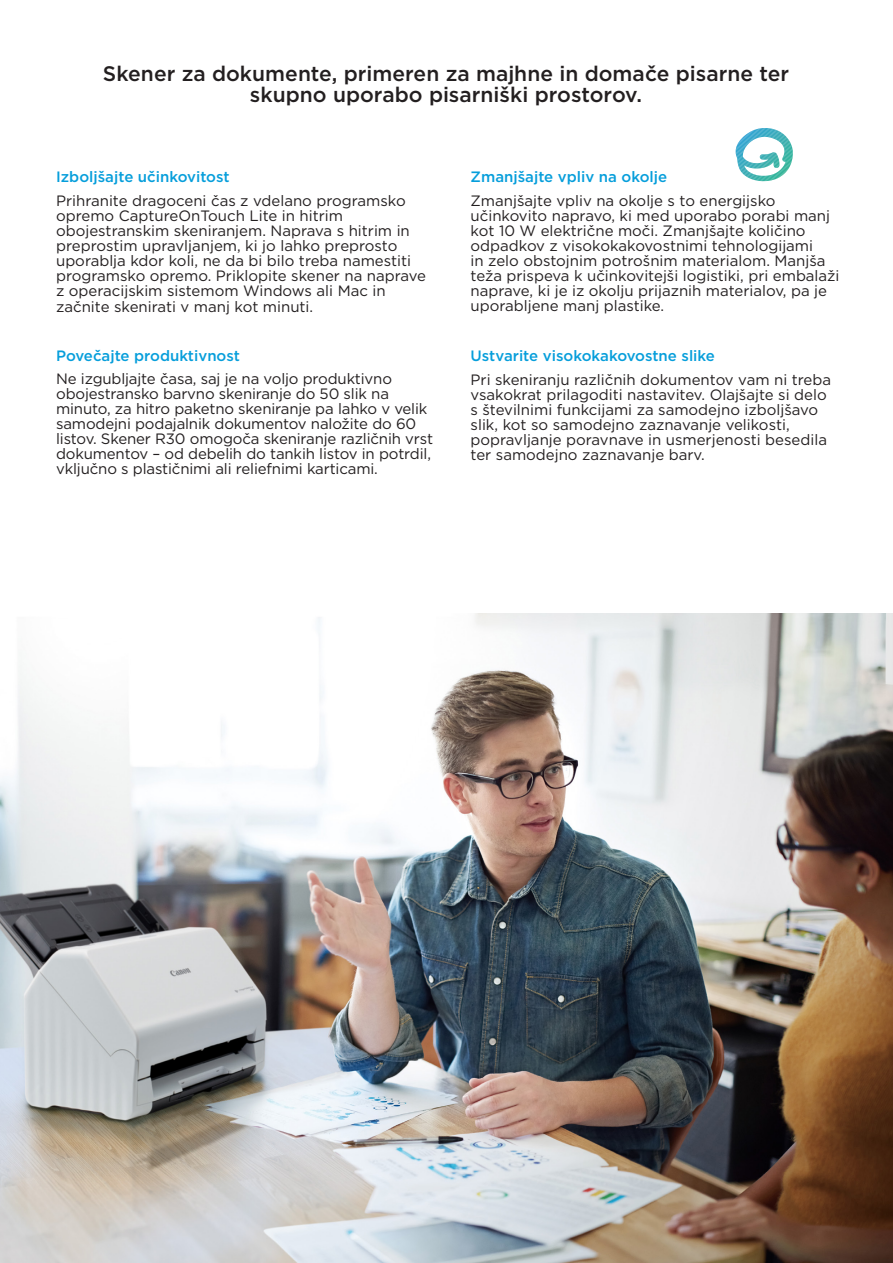
<style>
.page{position:relative;width:893px;height:1263px;background:#fff}
.page>*{position:absolute;margin:0;border:0;box-sizing:border-box;transform-origin:0 0}
.C_-_Head{font:500 21px/21px "Gotham";color:#231f20;text-align:center}
.SUBHEAD{font:15px/15px "Gotham";color:#231f20}
.BODY_BULLETS{font:15px/15px "Gotham";letter-spacing:-.01em;color:#231f20}
.BODY_BULLETS-2{font:500 15px "Gotham";color:#069edb}
.SUBHEAD-2{font:500 15px "Gotham";color:#069edb}
</style>
<div class="page">
<img style="left:0;top:613px;width:893px;height:650px">
<svg style="left:736px;top:128px;width:57px;height:53px"></svg>
<p class="C_-_Head" style="left:103px;top:62px;width:688px">Skener za dokumente, primeren za majhne in domače pisarne ter skupno uporabo pisarniški prostorov.</p>
<p class="SUBHEAD-2" style="left:56px;top:167px;width:175px">Izboljšajte učinkovitost</p>
<p class="SUBHEAD" style="left:56px;top:192px;width:371px">Prihranite dragoceni čas z vdelano programsko opremo CaptureOnTouch Lite in hitrim obojestranskim skeniranjem. Naprava s hitrim in preprostim upravljanjem, ki jo lahko preprosto uporablja kdor koli, ne da bi bilo treba namestiti programsko opremo. Priklopite skener na naprave z operacijskim sistemom Windows ali Mac in</p>
<p class="SUBHEAD" style="left:56px;top:299px;width:259px">začnite skenirati v manj kot minuti.</p>
<p class="BODY_BULLETS-2" style="left:56px;top:345px;width:185px">Povečajte produktivnost</p>
<p class="BODY_BULLETS" style="left:56px;top:371px;width:378px">Ne izgubljajte časa, saj je na voljo produktivno obojestransko barvno skeniranje do 50 slik na minuto, za hitro paketno skeniranje pa lahko v velik samodejni podajalnik dokumentov naložite do 60 listov. Skener R30 omogoča skeniranje različnih vrst dokumentov – od debelih do tankih listov in potrdil, vključno s plastičnimi ali reliefnimi karticami.</p>
<p class="SUBHEAD-2" style="left:471px;top:167px;width:198px">Zmanjšajte vpliv na okolje</p>
<p class="SUBHEAD" style="left:471px;top:192px;width:370px">Zmanjšajte vpliv na okolje s to energijsko učinkovito napravo, ki med uporabo porabi manj kot 10 W električne moči. Zmanjšajte količino odpadkov z visokokakovostnimi tehnologijami<br>in zelo obstojnim potrošnim materialom. Manjša teža prispeva k učinkovitejši logistiki, pri embalaži naprave, ki je iz okolju prijaznih materialov, pa je uporabljene manj plastike.</p>
<p class="BODY_BULLETS-2" style="left:471px;top:346px;width:246px">Ustvarite visokokakovostne slike</p>
<p class="BODY_BULLETS" style="left:471px;top:372px;width:362px">Pri skeniranju različnih dokumentov vam ni treba vsakokrat prilagoditi nastavitev. Olajšajte si delo s številnimi funkcijami za samodejno izboljšavo slik, kot so samodejno zaznavanje velikosti, popravljanje poravnave in usmerjenosti besedila ter samodejno zaznavanje barv.</p>
</div>
